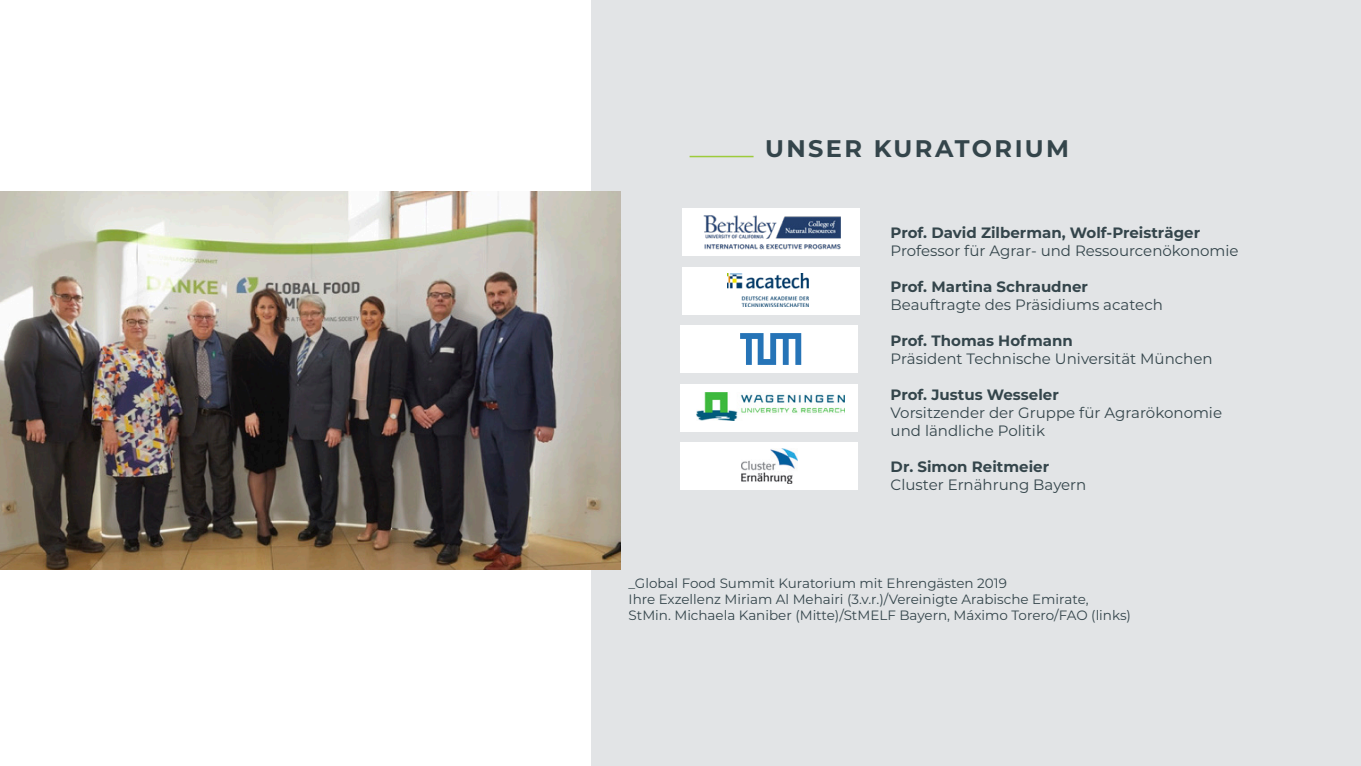
<style>
.page{position:relative;width:1361px;height:766px;background:#fff}
.page>*{position:absolute;margin:0;border:0;box-sizing:border-box;transform-origin:0 0}
.t1{font:700 24px "Montserrat";letter-spacing:.1em;color:#34454b}
.t2{font:15px/18px "Montserrat";color:#34454b}
.t3{font:700 15px "Montserrat";color:#34454b}
.t4{font:13.5px/16.2px "Montserrat";color:#34454b}
</style>
<div class="page">
<div style="left:591px;top:0;width:770px;height:765px;background:#e2e4e6"></div>
<div style="left:682px;top:208px;width:177px;height:48px;background:#fff"></div>
<img style="left:703px;top:215px;width:137px;height:35px">
<div style="left:680px;top:383px;width:178px;height:48px;background:#fff"></div>
<img style="left:696px;top:392px;width:148px;height:28px">
<div style="left:680px;top:325px;width:178px;height:48px;background:#fff"></div>
<svg style="left:740px;top:333px;width:61px;height:32px"></svg>
<div style="left:682px;top:267px;width:177px;height:47px;background:#fff"></div>
<img style="left:727px;top:273px;width:81px;height:34px">
<div style="left:680px;top:442px;width:178px;height:47px;background:#fff"></div>
<img style="left:741px;top:448px;width:56px;height:36px">
<hr style="left:689px;top:156px;width:64px;height:1px;background:#9dcb3b">
<img style="left:0;top:191px;width:620px;height:378px">
<h1 class="t1" style="left:765px;top:131px;width:305px">UNSER KURATORIUM</h1>
<p class="t3" style="left:890px;top:222px;width:311px">Prof. David Zilberman, Wolf-Preisträger</p>
<p class="t2" style="left:890px;top:241px;width:349px">Professor für Agrar- und Ressourcenökonomie</p>
<p class="t3" style="left:890px;top:276px;width:199px">Prof. Martina Schraudner</p>
<p class="t2" style="left:890px;top:295px;width:274px">Beauftragte des Präsidiums acatech</p>
<p class="t3" style="left:890px;top:330px;width:184px">Prof. Thomas Hofmann</p>
<p class="t2" style="left:890px;top:349px;width:323px">Präsident Technische Universität München</p>
<p class="t3" style="left:890px;top:384px;width:170px">Prof. Justus Wesseler</p>
<p class="t2" style="left:890px;top:403px;width:333px">Vorsitzender der Gruppe für Agrarökonomie und ländliche Politik</p>
<p class="t3" style="left:890px;top:456px;width:160px">Dr. Simon Reitmeier</p>
<p class="t2" style="left:890px;top:475px;width:197px">Cluster Ernährung Bayern</p>
<p class="t4" style="left:628px;top:574px;width:504px">_Global Food Summit Kuratorium mit Ehrengästen 2019<br>Ihre Exzellenz Miriam Al Mehairi (3.v.r.)/Vereinigte Arabische Emirate,<br>StMin. Michaela Kaniber (Mitte)/StMELF Bayern, Máximo Torero/FAO (links)</p>
</div>
